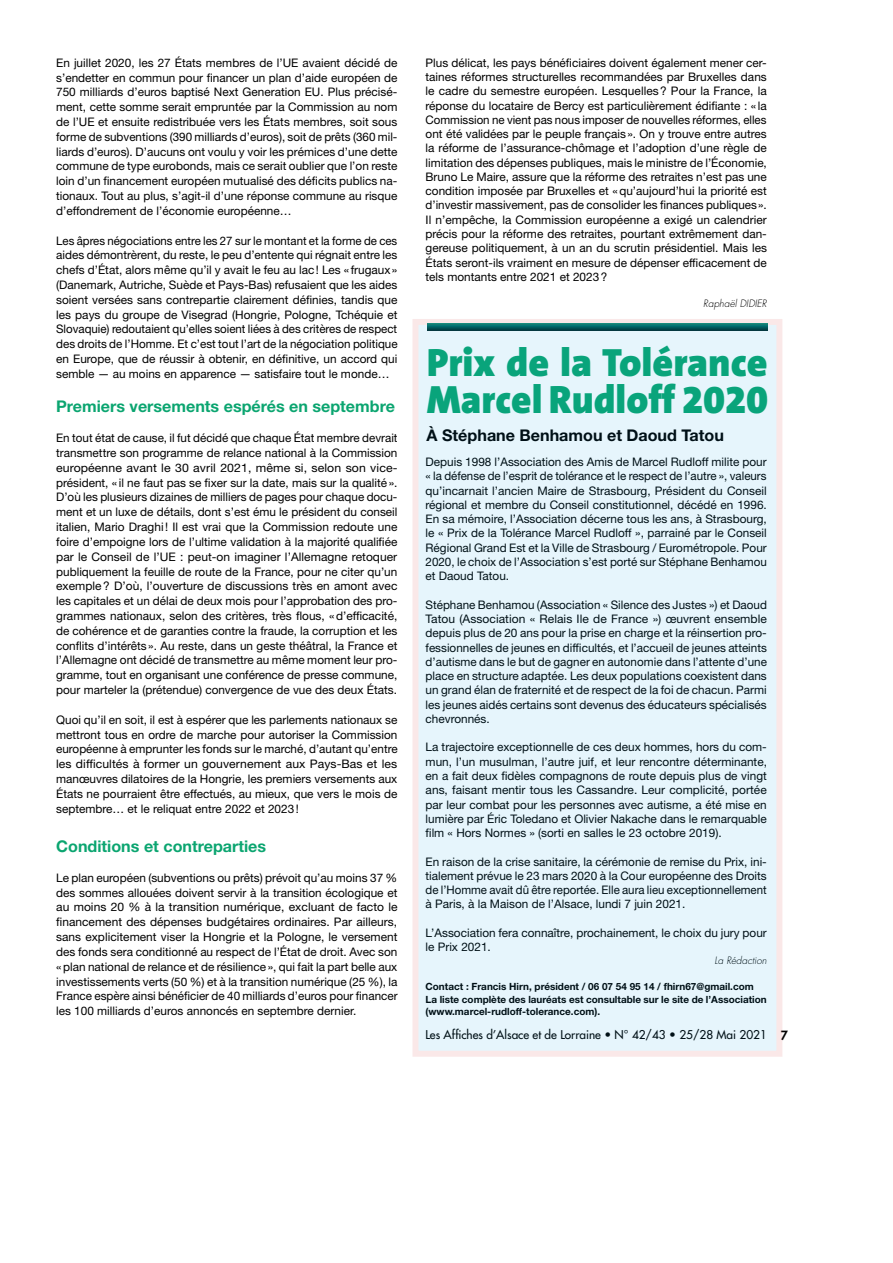
<style>
.page{position:relative;width:893px;height:1263px;background:#fff}
.page>*{position:absolute;margin:0;border:0;box-sizing:border-box;transform-origin:0 0}
.t1{font:900 39.75px/37.2px "The Sans B9";color:#0ba570}
.t2{font:700 16.2px "Helvetica Neue LT Std";color:#0ba570}
.t3{font:700 16.2px "Helvetica Neue LT Std";color:#000}
.t4{font:11.85px/14.9px "Helvetica Neue LT Std";color:#000;text-align:justify}
.t5{font:500 11.85px "Futura Std";color:#000}
.t6{font:700 9.9px/12.5px "Helvetica Neue LT Std";color:#000}
.t7{font:italic 300 9.9px "Futura Std";color:#000}
.s1{font-weight:800;font-size:12.45px}
</style>
<div class="page">
<div style="left:412px;top:319px;width:370px;height:738px;background:#e6f5fc"></div>
<p class="t4" style="left:56px;top:55px;width:343px">En juillet 2020, les 27 États membres de l’UE avaient décidé de s’endetter en commun pour financer un plan d’aide européen de 750 milliards d’euros baptisé Next Generation EU. Plus précisé&shy;ment, cette somme serait empruntée par la Commission au nom de l’UE et ensuite redistribuée vers les États membres, soit sous forme de subventions (390 milliards d’euros), soit de prêts (360 mil&shy;liards d’euros). D’aucuns ont voulu y voir les prémices d’une dette commune de type eurobonds, mais ce serait oublier que l’on reste loin d’un financement européen mutualisé des déficits publics na&shy;tionaux. Tout au plus, s’agit-il d’une réponse commune au risque d’effondrement de l’économie européenne…</p>
<p class="t4" style="left:56px;top:233px;width:343px">Les âpres négociations entre les 27 sur le montant et la forme de ces aides démontrèrent, du reste, le peu d’entente qui régnait entre les chefs d’État, alors même qu’il y avait le feu au lac ! Les « frugaux » (Danemark, Autriche, Suède et Pays-Bas) refusaient que les aides soient versées sans contrepartie clairement définies, tandis que les pays du groupe de Visegrad (Hongrie, Pologne, Tchéquie et Slovaquie) redoutaient qu’elles soient liées à des critères de respect des droits de l’Homme. Et c’est tout l’art de la négociation politique en Europe, que de réussir à obtenir, en définitive, un accord qui semble — au moins en apparence — satisfaire tout le monde…</p>
<h2 class="t2" style="left:56px;top:398px;width:340px">Premiers versements espérés en septembre</h2>
<p class="t4" style="left:56px;top:431px;width:343px">En tout état de cause, il fut décidé que chaque État membre devrait transmettre son programme de relance national à la Commission européenne avant le 30 avril 2021, même si, selon son vice&shy;président, « il ne faut pas se fixer sur la date, mais sur la qualité ».<br>D’où les plusieurs dizaines de milliers de pages pour chaque docu&shy;ment et un luxe de détails, dont s’est ému le président du conseil italien, Mario Draghi ! Il est vrai que la Commission redoute une foire d’empoigne lors de l’ultime validation à la majorité qualifiée par le Conseil de l’UE : peut-on imaginer l’Allemagne retoquer publiquement la feuille de route de la France, pour ne citer qu’un exemple ? D’où, l’ouverture de discussions très en amont avec les capitales et un délai de deux mois pour l’approbation des pro&shy;grammes nationaux, selon des critères, très flous, « d’efficacité, de cohérence et de garanties contre la fraude, la corruption et les conflits d’intérêts ». Au reste, dans un geste théâtral, la France et l’Allemagne ont décidé de transmettre au même moment leur pro&shy;gramme, tout en organisant une conférence de presse commune, pour marteler la (prétendue) convergence de vue des deux États.</p>
<p class="t4" style="left:56px;top:712px;width:343px">Quoi qu’il en soit, il est à espérer que les parlements nationaux se mettront tous en ordre de marche pour autoriser la Commission européenne à emprunter les fonds sur le marché, d’autant qu’entre les difficultés à former un gouvernement aux Pays-Bas et les manœuvres dilatoires de la Hongrie, les premiers versements aux États ne pourraient être effectués, au mieux, que vers le mois de septembre… et le reliquat entre 2022 et 2023 !</p>
<h2 class="t2" style="left:56px;top:837px;width:211px">Conditions et contreparties</h2>
<p class="t4" style="left:56px;top:870px;width:343px">Le plan européen (subventions ou prêts) prévoit qu’au moins 37 % des sommes allouées doivent servir à la transition écologique et au moins 20 % à la transition numérique, excluant de facto le financement des dépenses budgétaires ordinaires. Par ailleurs, sans explicitement viser la Hongrie et la Pologne, le versement des fonds sera conditionné au respect de l’État de droit. Avec son « plan national de relance et de résilience », qui fait la part belle aux investissements verts (50 %) et à la transition numérique (25 %), la France espère ainsi bénéficier de 40 milliards d’euros pour financer les 100 milliards d’euros annoncés en septembre dernier.</p>
<p class="t4" style="left:426px;top:55px;width:343px;line-height:14.2px">Plus délicat, les pays bénéficiaires doivent également mener cer&shy;taines réformes structurelles recommandées par Bruxelles dans le cadre du semestre européen. Lesquelles ? Pour la France, la réponse du locataire de Bercy est particulièrement édifiante : « la Commission ne vient pas nous imposer de nouvelles réformes, elles ont été validées par le peuple français ». On y trouve entre autres la réforme de l’assurance-chômage et l’adoption d’une règle de limitation des dépenses publiques, mais le ministre de l’Économie, Bruno Le Maire, assure que la réforme des retraites n’est pas une condition imposée par Bruxelles et « qu’aujourd’hui la priorité est d’investir massivement, pas de consolider les finances publiques ».<br>Il n’empêche, la Commission européenne a exigé un calendrier précis pour la réforme des retraites, pourtant extrêmement dan&shy;gereuse politiquement, à un an du scrutin présidentiel. Mais les États seront-ils vraiment en mesure de dépenser efficacement de tels montants entre 2021 et 2023 ?</p>
<p class="t7" style="left:703px;top:299px;width:65px">Raphaël DIDIER</p>
<h1 class="t1" style="left:427px;top:344px;width:343px">Prix de la Tolérance<br>Marcel Rudloff 2020</h1>
<h2 class="t3" style="left:427px;top:426px;width:299px">À Stéphane Benhamou et Daoud Tatou</h2>
<p class="t4" style="left:426px;top:455px;width:343px;line-height:14.2px">Depuis 1998 l’Association des Amis de Marcel Rudloff milite pour « la défense de l’esprit de tolérance et le respect de l’autre », valeurs qu’incarnait l’ancien Maire de Strasbourg, Président du Conseil régional et membre du Conseil constitutionnel, décédé en 1996.<br>En sa mémoire, l’Association décerne tous les ans, à Strasbourg, le « Prix de la Tolérance Marcel Rudloff », parrainé par le Conseil Régional Grand Est et la Ville de Strasbourg / Eurométropole. Pour 2020, le choix de l’Association s’est porté sur Stéphane Benhamou et Daoud Tatou.</p>
<p class="t4" style="left:426px;top:597px;width:343px;line-height:14.2px">Stéphane Benhamou (Association « Silence des Justes ») et Daoud Tatou (Association « Relais Ile de France ») œuvrent ensemble depuis plus de 20 ans pour la prise en charge et la réinsertion pro&shy;fessionnelles de jeunes en difficultés, et l’accueil de jeunes atteints d’autisme dans le but de gagner en autonomie dans l’attente d’une place en structure adaptée. Les deux populations coexistent dans un grand élan de fraternité et de respect de la foi de chacun. Parmi les jeunes aidés certains sont devenus des éducateurs spécialisés chevronnés.</p>
<p class="t4" style="left:426px;top:740px;width:343px;line-height:14.2px">La trajectoire exceptionnelle de ces deux hommes, hors du com&shy;mun, l’un musulman, l’autre juif, et leur rencontre déterminante, en a fait deux fidèles compagnons de route depuis plus de vingt ans, faisant mentir tous les Cassandre. Leur complicité, portée par leur combat pour les personnes avec autisme, a été mise en lumière par Éric Toledano et Olivier Nakache dans le remarquable film « Hors Normes » (sorti en salles le 23 octobre 2019).</p>
<p class="t4" style="left:426px;top:854px;width:343px;line-height:14.2px">En raison de la crise sanitaire, la cérémonie de remise du Prix, ini&shy;tialement prévue le 23 mars 2020 à la Cour européenne des Droits de l’Homme avait dû être reportée. Elle aura lieu exceptionnellement à Paris, à la Maison de l’Alsace, lundi 7 juin 2021.</p>
<p class="t4" style="left:426px;top:926px;width:343px;line-height:14.2px">L’Association fera connaître, prochainement, le choix du jury pour le Prix 2021.</p>
<p class="t7" style="left:714px;top:955px;width:54px">La Rédaction</p>
<p class="t6" style="left:426px;top:980px;width:343px">Contact : Francis Hirn, président / 06 07 54 95 14 / fhirn67@gmail.com<br>La liste complète des lauréats est consultable sur le site de l’Association (www.marcel-rudloff-tolerance.com).</p>
<p class="t5" style="left:425px;top:1029px;width:364px">Les Affiches d’Alsace et de Lorraine • N° 42/43 • 25/28 Mai 2021 <span class="s1">7</span></p>
</div>
